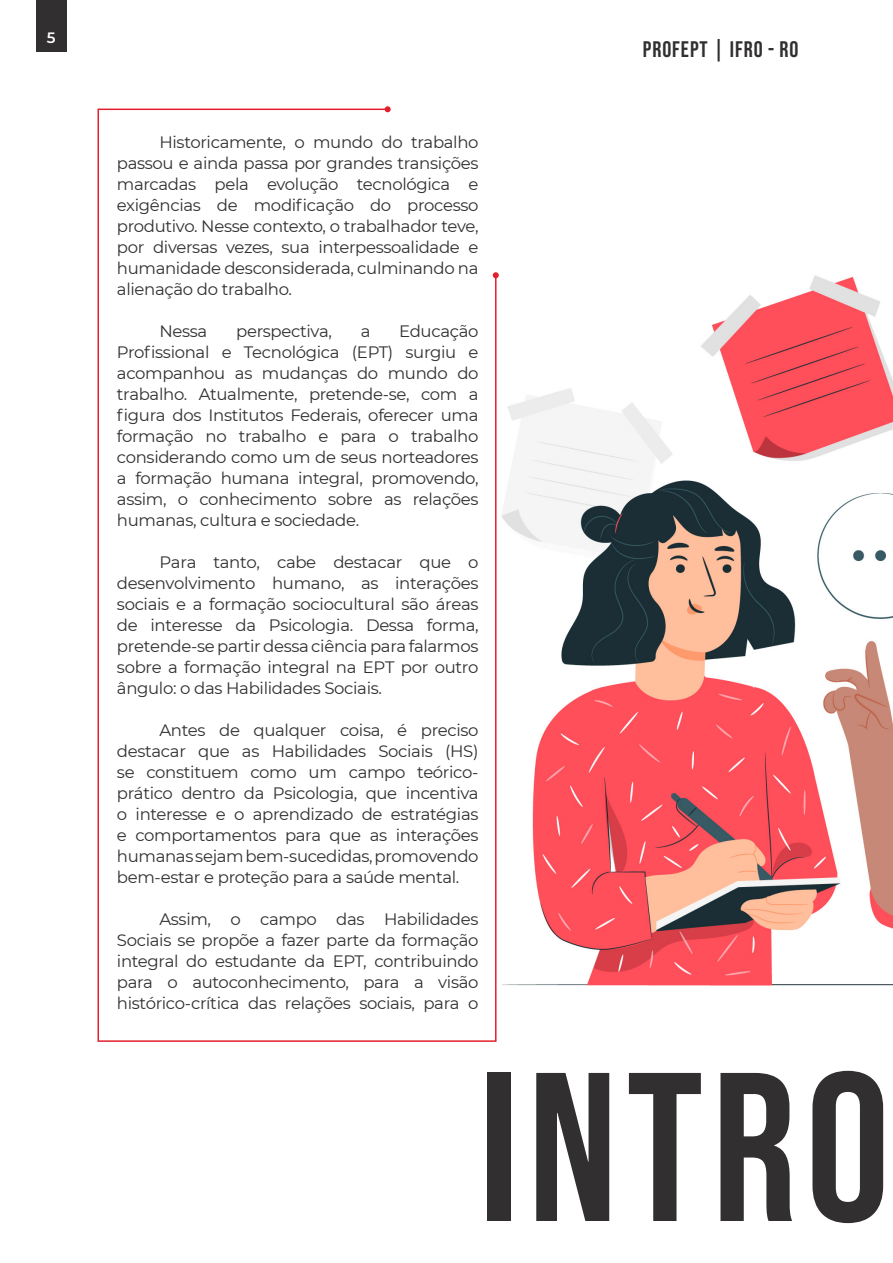
<style>
.page{position:relative;width:893px;height:1263px;background:#fff}
.page>*{position:absolute;margin:0;border:0;box-sizing:border-box;transform-origin:0 0}
.Left{font:211.5px "Bebas Neue";letter-spacing:.04em;color:#312f30}
.t1{font:22.5px "Bebas Neue";letter-spacing:.04em;color:#312f30}
.Left_Justify{font:16.5px/21px "Montserrat";letter-spacing:-.02em;color:#312f30;text-align:justify}
.t2{font:600 15px "Montserrat";color:#fff}
</style>
<div class="page">
<img style="left:501px;top:275px;width:392px;height:711px">
<svg style="left:97px;top:108px;width:400px;height:934px"></svg>
<svg style="left:385px;top:106px;width:6px;height:6px"></svg>
<svg style="left:493px;top:272px;width:6px;height:6px"></svg>
<div style="left:36px;top:0;width:30px;height:52px;background:#312f30"></div>
<p class="t2" style="left:47px;top:27px;width:10px">5</p>
<h2 class="t1" style="left:643px;top:36px;width:157px">PROFEPT | IFRO - RO</h2>
<p class="Left_Justify" style="left:117px;top:131px;width:363px;text-indent:43px">Historicamente, o mundo do trabalho passou e ainda passa por grandes transições marcadas pela evolução tecnológica e exigências de modificação do processo produtivo. Nesse contexto, o trabalhador teve, por diversas vezes, sua interpessoalidade e humanidade desconsiderada, culminando na alienação do trabalho.</p>
<p class="Left_Justify" style="left:159px;top:320px;width:49px">Nessa</p>
<p class="Left_Justify" style="left:236px;top:320px;width:97px">perspectiva,</p>
<p class="Left_Justify" style="left:361px;top:320px;width:11px">a</p>
<p class="Left_Justify" style="left:117px;top:320px;width:363px;text-indent:282px">Educação Profissional e Tecnológica (EPT) surgiu e acompanhou as mudanças do mundo do trabalho. Atualmente, pretende-se, com a figura dos Institutos Federais, oferecer uma formação no trabalho e para o trabalho considerando como um de seus norteadores a formação humana integral, promovendo, assim, o conhecimento sobre as relações humanas, cultura e sociedade.</p>
<p class="Left_Justify" style="left:117px;top:551px;width:363px;text-indent:43px">Para tanto, cabe destacar que o desenvolvimento humano, as interações sociais e a formação sociocultural são áreas de interesse da Psicologia. Dessa forma, pretende-se partir dessa ciência para falarmos sobre a formação integral na EPT por outro ângulo: o das Habilidades Sociais.</p>
<p class="Left_Justify" style="left:117px;top:719px;width:363px;text-indent:43px">Antes de qualquer coisa, é preciso destacar que as Habilidades Sociais (HS) se constituem como um campo teórico&shy;prático dentro da Psicologia, que incentiva o interesse e o aprendizado de estratégias e comportamentos para que as interações humanas sejam bem-sucedidas, promovendo bem-estar e proteção para a saúde mental.</p>
<p class="Left_Justify" style="left:117px;top:908px;width:363px;text-indent:43px">Assim, o campo das Habilidades Sociais se propõe a fazer parte da formação integral do estudante da EPT, contribuindo para o autoconhecimento, para a visão histórico-crítica das relações sociais, para o</p>
<p class="Left" style="left:479px;top:1028px;width:413px">INTRO</p>
</div>
